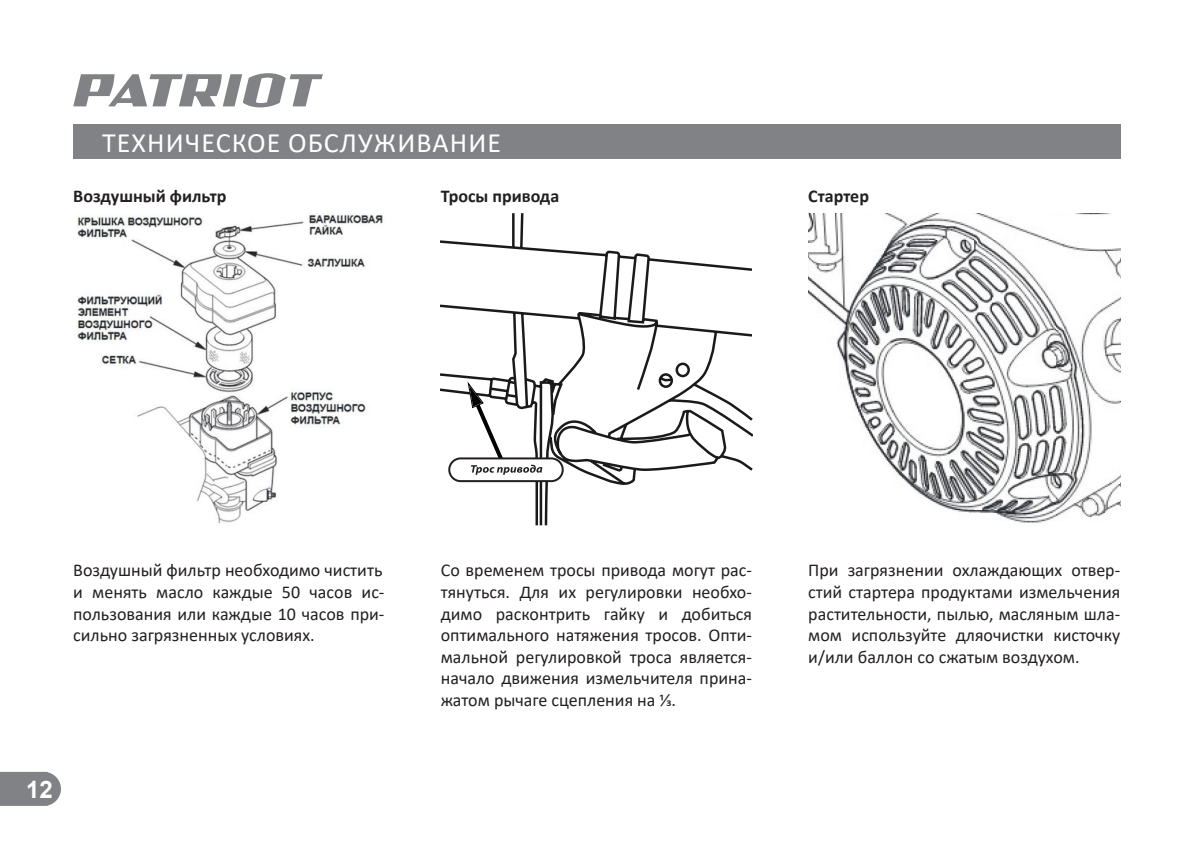
<style>
.page{position:relative;width:1193px;height:843px;background:#fff}
.page>*{position:absolute;margin:0;border:0;box-sizing:border-box;transform-origin:0 0}
.t1{font:28px "Calibri";letter-spacing:.04em;color:#fff}
.t2{font:700 24px "Arial";color:#fff}
.t3{font:18px/21.6px "Calibri";color:#231f20;text-align:justify}
.t4{font:700 18px "Calibri";color:#231f20}
</style>
<div class="page">
<svg style="left:0;top:771px;width:61px;height:34px;background:#8a8c8e"></svg>
<svg style="left:73px;top:73px;width:250px;height:34px"></svg>
<div style="left:73px;top:124px;width:1047px;height:34px;background:#808285"></div>
<img style="left:808px;top:213px;width:312px;height:310px">
<svg style="left:441px;top:213px;width:311px;height:312px"></svg>
<div style="left:449px;top:458px;width:113px;height:23px;background:#fff;border-radius:11px"></div>
<div style="left:448px;top:457px;width:115px;height:25px;border:2px solid #231f20;border-radius:11px"></div>
<svg style="left:468px;top:382px;width:74px;height:92px"></svg>
<img style="left:77px;top:214px;width:306px;height:310px">
<h1 class="t1" style="left:102px;top:123px;width:400px">ТЕХНИЧЕСКОЕ ОБСЛУЖИВАНИЕ</h1>
<p class="t4" style="left:73px;top:183px;width:155px">Воздушный фильтр</p>
<p class="t4" style="left:441px;top:183px;width:120px">Тросы привода</p>
<p class="t4" style="left:808px;top:183px;width:62px">Стартер</p>
<p class="t3" style="left:73px;top:558px;width:313px">Воздушный фильтр необходимо чистить и менять масло каждые 50 часов ис&shy;пользования или каждые 10 часов при&shy;сильно загрязненных условиях.</p>
<p class="t3" style="left:808px;top:558px;width:313px">При загрязнении охлаждающих отвер&shy;стий стартера продуктами измельчения растительности, пылью, масляным шла&shy;мом используйте дляочистки кисточку и/или баллон со сжатым воздухом.</p>
<p class="t3" style="left:441px;top:558px;width:313px">Со временем тросы привода могут рас&shy;тянуться. Для их регулировки необхо&shy;димо расконтрить гайку и добиться оптимального натяжения тросов. Опти&shy;мальной регулировкой троса является&shy;начало движения измельчителя прина&shy;жатом рычаге сцепления на 1/3.</p>
<h2 class="t2" style="left:26px;top:771px;width:28px">12</h2>
</div>
